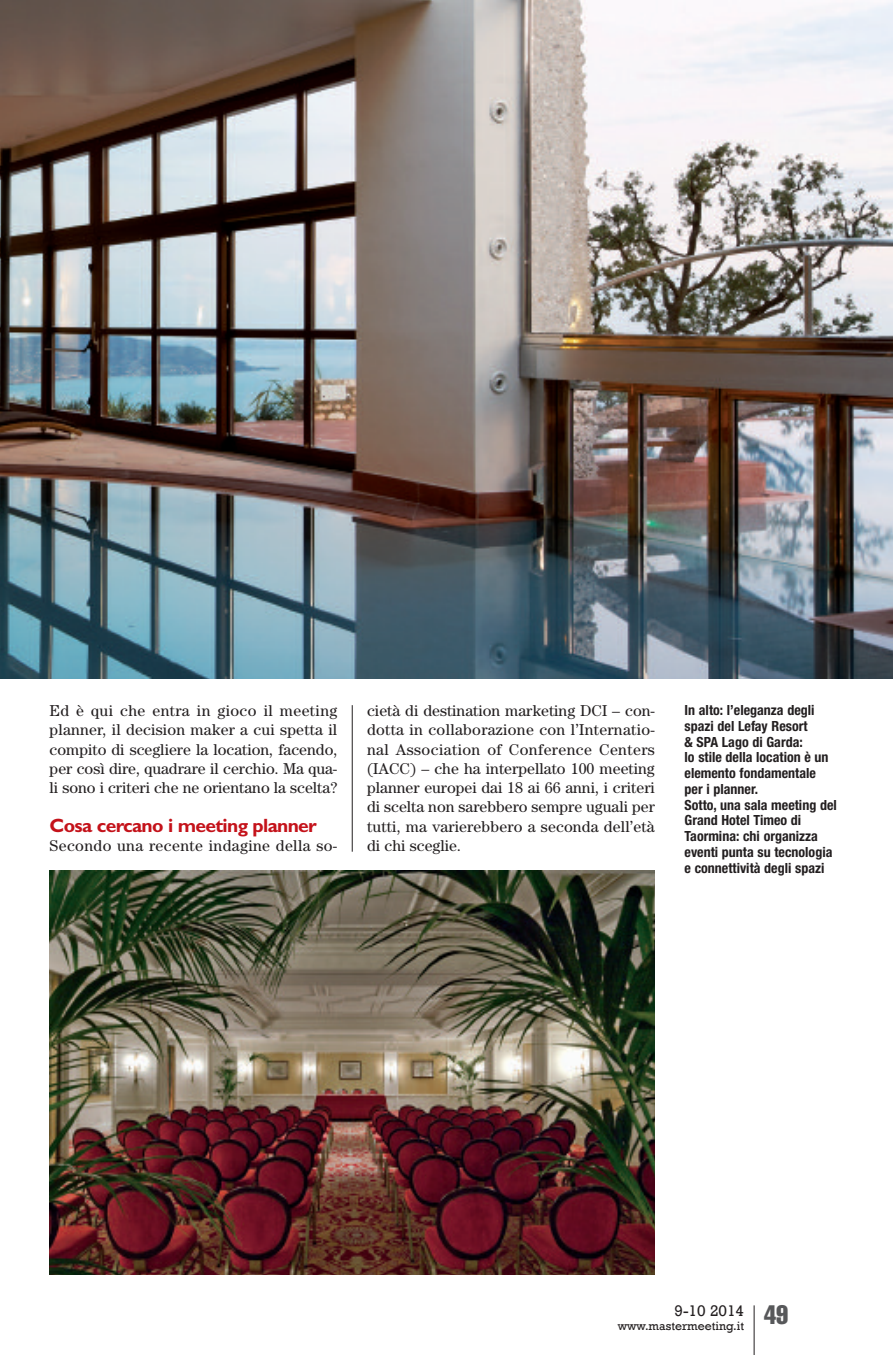
<style>
.page{position:relative;width:893px;height:1355px;background:#fff}
.page>*{position:absolute;margin:0;border:0;box-sizing:border-box;transform-origin:0 0}
.t1{font:700 19.25px "Gill Sans";letter-spacing:-.035em;color:#c4121a}
.t2{font:15.75px/19.2px "Century";letter-spacing:.005em;color:#231f20;text-align:justify}
.t3{font:15.75px "Century";letter-spacing:.025em;color:#231f20}
.t4{font:15.75px "Rockwell";color:#231f20}
.t5{font:700 condensed 14px/15.8px "Helvetica Neue";color:#231f20}
.t6{font:12.25px "Rockwell";color:#231f20}
</style>
<div class="page">
<hr style="left:352px;top:705px;width:1px;height:146px;background:#231f20">
<img style="left:0;top:0;width:893px;height:678px">
<hr style="left:754px;top:1305px;width:1px;height:49px;background:#231f20">
<img style="left:50px;top:870px;width:605px;height:404px">
<p class="t2" style="left:50px;top:702px;width:289px">Ed è qui che entra in gioco il meeting planner, il decision maker a cui spetta il compito di scegliere la location, facendo, per così dire, quadrare il cerchio. Ma qua&shy;li sono i criteri che ne orientano la scelta?</p>
<p class="t1" style="left:50px;top:817px;width:269px">Cosa cercano i meeting planner</p>
<p class="t3" style="left:50px;top:840px;width:289px">Secondo una recente indagine della so-</p>
<p class="t2" style="left:367px;top:702px;width:289px">cietà di destination marketing DCI – con&shy;dotta in collaborazione con l’Internatio&shy;nal Association of Conference Centers (IACC) – che ha interpellato 100 meeting planner europei dai 18 ai 66 anni, i criteri di scelta non sarebbero sempre uguali per tutti, ma varierebbero a seconda dell’età di chi sceglie.</p>
<p class="t5" style="left:685px;top:703px;width:154px">In alto: l’eleganza degli spazi del Lefay Resort<br>&amp; SPA Lago di Garda:<br>lo stile della location è un elemento fondamentale per i planner.<br>Sotto, una sala meeting del<br>Grand Hotel Timeo di<br>Taormina: chi organizza eventi punta su tecnologia e connettività degli spazi</p>
<p class="t6" style="left:618px;top:1318px;width:172px">www.mastermeeting.it <sup>49</sup></p>
<p class="t4" style="left:674px;top:1300px;width:71px">9-10 2014</p>
</div>
